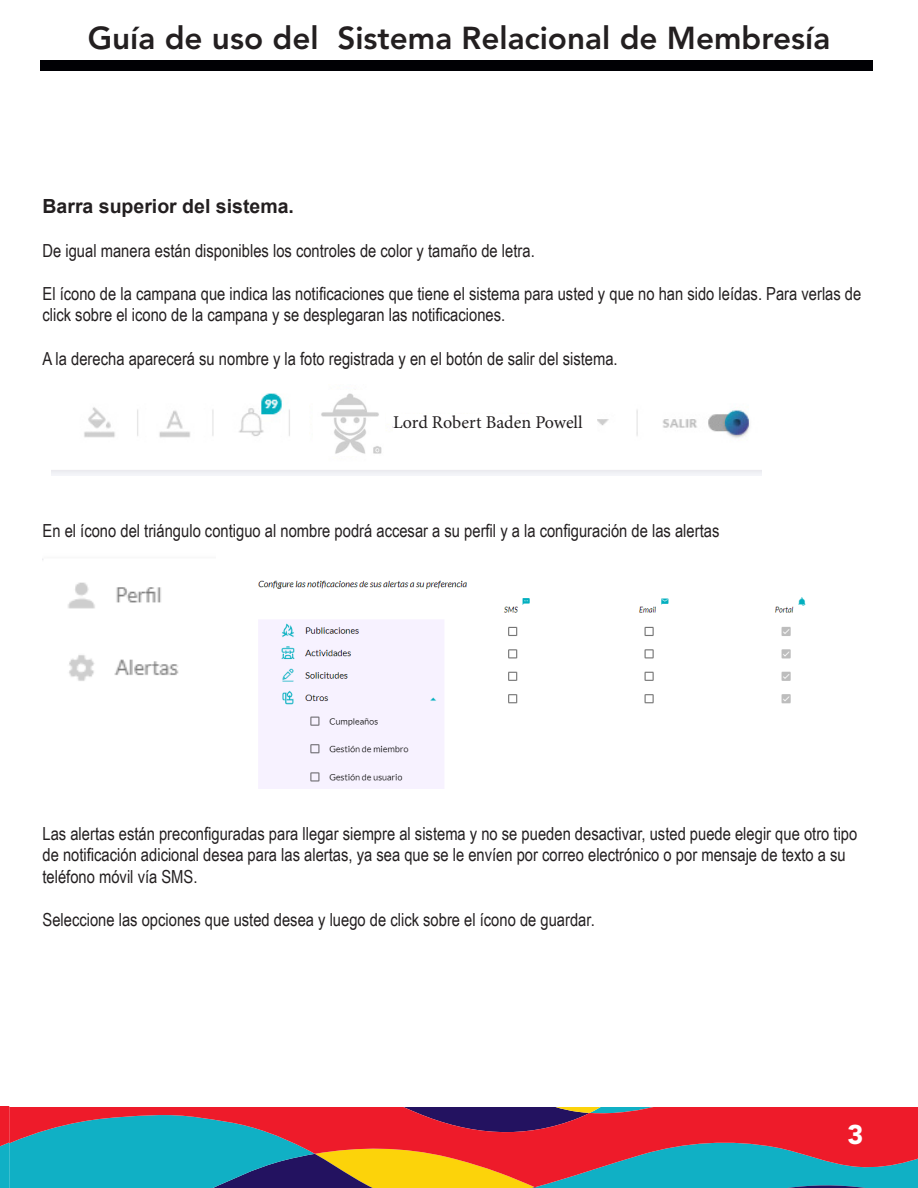
<style>
.page{position:relative;width:918px;height:1188px;background:#fff}
.page>*{position:absolute;margin:0;border:0;box-sizing:border-box;transform-origin:0 0}
.t1{font:800 31.5px "Avenir LT Std";color:#231f20}
.t2{font:900 27px "Avenir LT Std";color:#fff}
.t3{font:700 19.5px "Arial";color:#231f20}
.t4{font:18px/21.6px "Arial Narrow";color:#231f20}
.t5{font:18px "Minion Pro";color:#231f20}
</style>
<div class="page">
<svg style="left:0;top:1106px;width:918px;height:82px"></svg>
<svg style="left:9px;top:1107px;width:909px;height:80px;background:#896268"></svg>
<div style="left:40px;top:60px;width:833px;height:11px;background:#000004"></div>
<img style="left:52px;top:393px;width:710px;height:82px">
<img style="left:68px;top:582px;width:111px;height:99px">
<img style="left:258px;top:580px;width:548px;height:209px">
<img style="left:313px;top:393px;width:71px;height:63px">
<div style="left:393px;top:415px;width:203px;height:30px;background:#fff"></div>
<h1 class="t1" style="left:88px;top:19px;width:744px">Guía de uso del Sistema Relacional de Membresía</h1>
<p class="t3" style="left:43px;top:193px;width:253px">Barra superior del sistema.</p>
<p class="t4" style="left:43px;top:239px;width:494px">De igual manera están disponibles los controles de color y tamaño de letra.</p>
<p class="t4" style="left:43px;top:282px;width:820px">El ícono de la campana que indica las notificaciones que tiene el sistema para usted y que no han sido leídas. Para verlas de click sobre el icono de la campana y se desplegaran las notificaciones.</p>
<p class="t4" style="left:43px;top:347px;width:577px">A la derecha aparecerá su nombre y la foto registrada y en el botón de salir del sistema.</p>
<p class="t5" style="left:393px;top:410px;width:191px">Lord Robert Baden Powell</p>
<p class="t4" style="left:43px;top:520px;width:678px">En el ícono del triángulo contiguo al nombre podrá accesar a su perfil y a la configuración de las alertas</p>
<p class="t4" style="left:43px;top:822px;width:816px">Las alertas están preconfiguradas para llegar siempre al sistema y no se pueden desactivar, usted puede elegir que otro tipo de notificación adicional desea para las alertas, ya sea que se le envíen por correo electrónico o por mensaje de texto a su teléfono móvil vía SMS.</p>
<p class="t4" style="left:43px;top:908px;width:554px">Seleccione las opciones que usted desea y luego de click sobre el ícono de guardar.</p>
<p class="t2" style="left:848px;top:1118px;width:17px">3</p>
</div>
